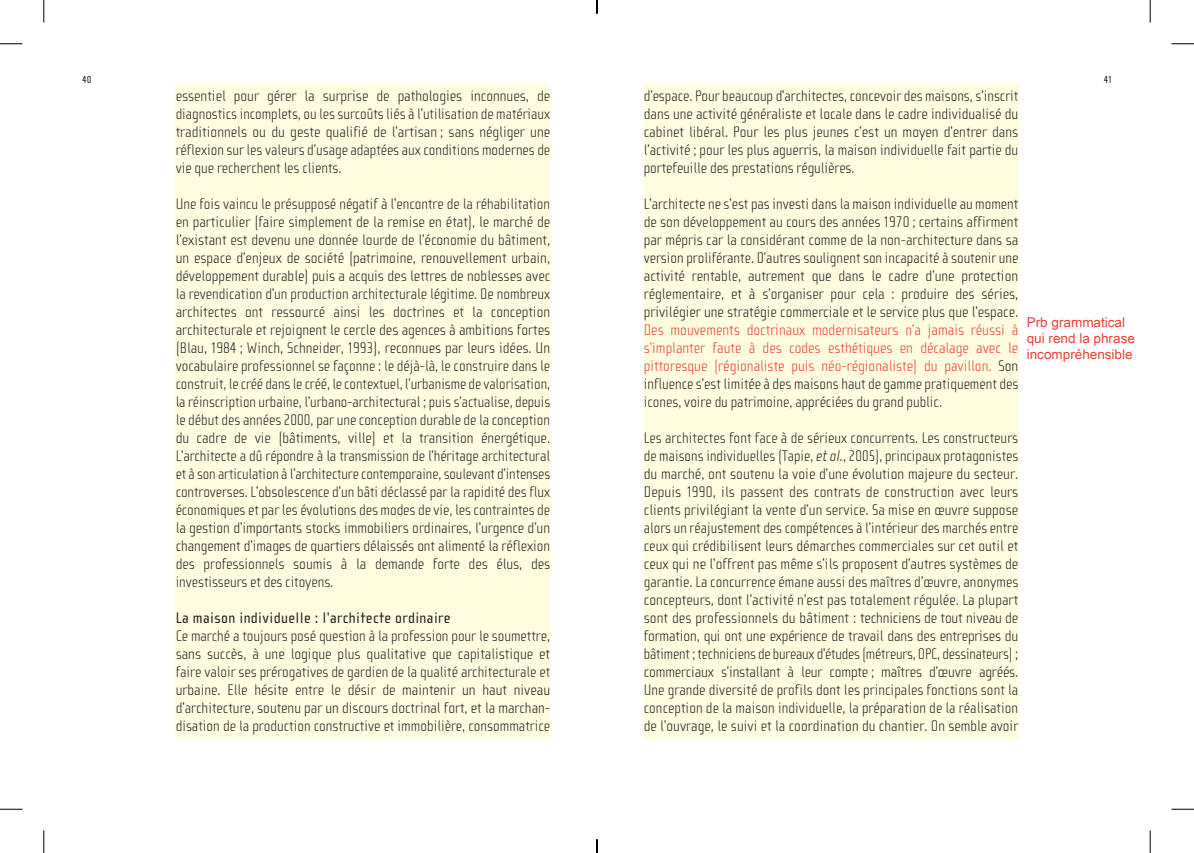
<style>
.page{position:relative;width:1194px;height:853px;background:#fff}
.page>*{position:absolute;margin:0;border:0;box-sizing:border-box;transform-origin:0 0}
.t1{font:15.75px/18px "Cholla Sans Lieux Communs";color:#231f20;text-align:justify}
.t2{font:15.75px/18px "Cholla Sans Lieux Communs";color:#ee3f34;text-align:justify}
.t3{font:15.75px "Cholla Sans OT";letter-spacing:.025em;color:#231f20}
.t4{font:13.5px/16.2px "Arial Unicode MS";color:#ee3f34}
.t5{font:10.5px "Cholla Sans OT";color:#231f20}
.s1{color:#231f20}
.s2{font-family:"Cholla Sans OT";font-weight:100;font-style:italic}
</style>
<div class="page">
<div style="left:176px;top:83px;width:374px;height:656px;background:#fffce0"></div>
<div style="left:643px;top:83px;width:374px;height:656px;background:#fffce0"></div>
<svg style="left:0;top:44px;width:22px;height:1px"></svg>
<svg style="left:1171px;top:44px;width:22px;height:1px"></svg>
<svg style="left:0;top:809px;width:22px;height:1px"></svg>
<svg style="left:1171px;top:809px;width:22px;height:1px"></svg>
<svg style="left:44px;top:0;width:1px;height:23px"></svg>
<svg style="left:44px;top:830px;width:1px;height:23px"></svg>
<svg style="left:1149px;top:0;width:1px;height:23px"></svg>
<svg style="left:1149px;top:830px;width:1px;height:23px"></svg>
<svg style="left:596px;top:0;width:1px;height:14px"></svg>
<svg style="left:596px;top:839px;width:1px;height:14px"></svg>
<p class="t5" style="left:82px;top:74px;width:11px">40</p>
<p class="t1" style="left:176px;top:87px;width:376px">essentiel pour gérer la surprise de pathologies inconnues, de diagnostics incomplets, ou les surcoûts liés à l’utilisation de matériaux traditionnels ou du geste qualifié de l’artisan ; sans négliger une réflexion sur les valeurs d’usage adaptées aux conditions modernes de vie que recherchent les clients.</p>
<p class="t1" style="left:176px;top:195px;width:376px">Une fois vaincu le présupposé négatif à l’encontre de la réhabilitation en particulier (faire simplement de la remise en état), le marché de l’existant est devenu une donnée lourde de l’économie du bâtiment, un espace d’enjeux de société (patrimoine, renouvellement urbain, développement durable) puis a acquis des lettres de noblesses avec la revendication d’un production architecturale légitime. De nombreux architectes ont ressourcé ainsi les doctrines et la conception architecturale et rejoignent le cercle des agences à ambitions fortes (Blau, 1984 ; Winch, Schneider, 1993), reconnues par leurs idées. Un vocabulaire professionnel se façonne : le déjà-là, le construire dans le construit, le créé dans le créé, le contextuel, l’urbanisme de valorisation, la réinscription urbaine, l’urbano-architectural ; puis s’actualise, depuis le début des années 2000, par une conception durable de la conception du cadre de vie (bâtiments, ville) et la transition énergétique.<br>L’architecte a dû répondre à la transmission de l’héritage architectural et à son articulation à l’architecture contemporaine, soulevant d’intenses controverses. L’obsolescence d’un bâti déclassé par la rapidité des flux économiques et par les évolutions des modes de vie, les contraintes de la gestion d’importants stocks immobiliers ordinaires, l’urgence d’un changement d’images de quartiers délaissés ont alimenté la réflexion des professionnels soumis à la demande forte des élus, des investisseurs et des citoyens.</p>
<p class="t3" style="left:176px;top:609px;width:276px">La maison individuelle : l’architecte ordinaire</p>
<p class="t1" style="left:176px;top:627px;width:376px">Ce marché a toujours posé question à la profession pour le soumettre, sans succès, à une logique plus qualitative que capitalistique et faire valoir ses prérogatives de gardien de la qualité architecturale et urbaine. Elle hésite entre le désir de maintenir un haut niveau d’architecture, soutenu par un discours doctrinal fort, et la marchan&shy;disation de la production constructive et immobilière, consommatrice</p>
<p class="t1" style="left:643px;top:87px;width:376px">d’espace. Pour beaucoup d’architectes, concevoir des maisons, s’inscrit dans une activité généraliste et locale dans le cadre individualisé du cabinet libéral. Pour les plus jeunes c’est un moyen d’entrer dans l’activité ; pour les plus aguerris, la maison individuelle fait partie du portefeuille des prestations régulières.</p>
<p class="t1" style="left:643px;top:195px;width:376px">L’architecte ne s’est pas investi dans la maison individuelle au moment de son développement au cours des années 1970 ; certains affirment par mépris car la considérant comme de la non-architecture dans sa version proliférante. D’autres soulignent son incapacité à soutenir une activité rentable, autrement que dans le cadre d’une protection réglementaire, et à s’organiser pour cela : produire des séries, privilégier une stratégie commerciale et le service plus que l’espace.</p>
<p class="t2" style="left:643px;top:321px;width:376px">Des mouvements doctrinaux modernisateurs n’a jamais réussi à s’implanter faute à des codes esthétiques en décalage avec le pittoresque (régionaliste puis néo-régionaliste) du pavillon. <span class="s1">Son influence s’est limitée à des maisons haut de gamme pratiquement des icones, voire du patrimoine, appréciées du grand public.</span></p>
<p class="t1" style="left:643px;top:429px;width:376px">Les architectes font face à de sérieux concurrents. Les constructeurs de maisons individuelles (Tapie, <span class="s2">et al.</span>, 2005), principaux protagonistes du marché, ont soutenu la voie d’une évolution majeure du secteur.<br>Depuis 1990, ils passent des contrats de construction avec leurs clients privilégiant la vente d’un service. Sa mise en œuvre suppose alors un réajustement des compétences à l’intérieur des marchés entre ceux qui crédibilisent leurs démarches commerciales sur cet outil et ceux qui ne l’offrent pas même s’ils proposent d’autres systèmes de garantie. La concurrence émane aussi des maîtres d’œuvre, anonymes concepteurs, dont l’activité n’est pas totalement régulée. La plupart sont des professionnels du bâtiment : techniciens de tout niveau de formation, qui ont une expérience de travail dans des entreprises du bâtiment ; techniciens de bureaux d’études (métreurs, OPC, dessinateurs) ; commerciaux s’installant à leur compte ; maîtres d’œuvre agréés.<br>Une grande diversité de profils dont les principales fonctions sont la conception de la maison individuelle, la préparation de la réalisation de l’ouvrage, le suivi et la coordination du chantier. On semble avoir</p>
<p class="t5" style="left:1103px;top:74px;width:10px">41</p>
<p class="t4" style="left:1026px;top:314px;width:110px">Prb grammatical qui rend la phrase incompréhensible</p>
</div>
